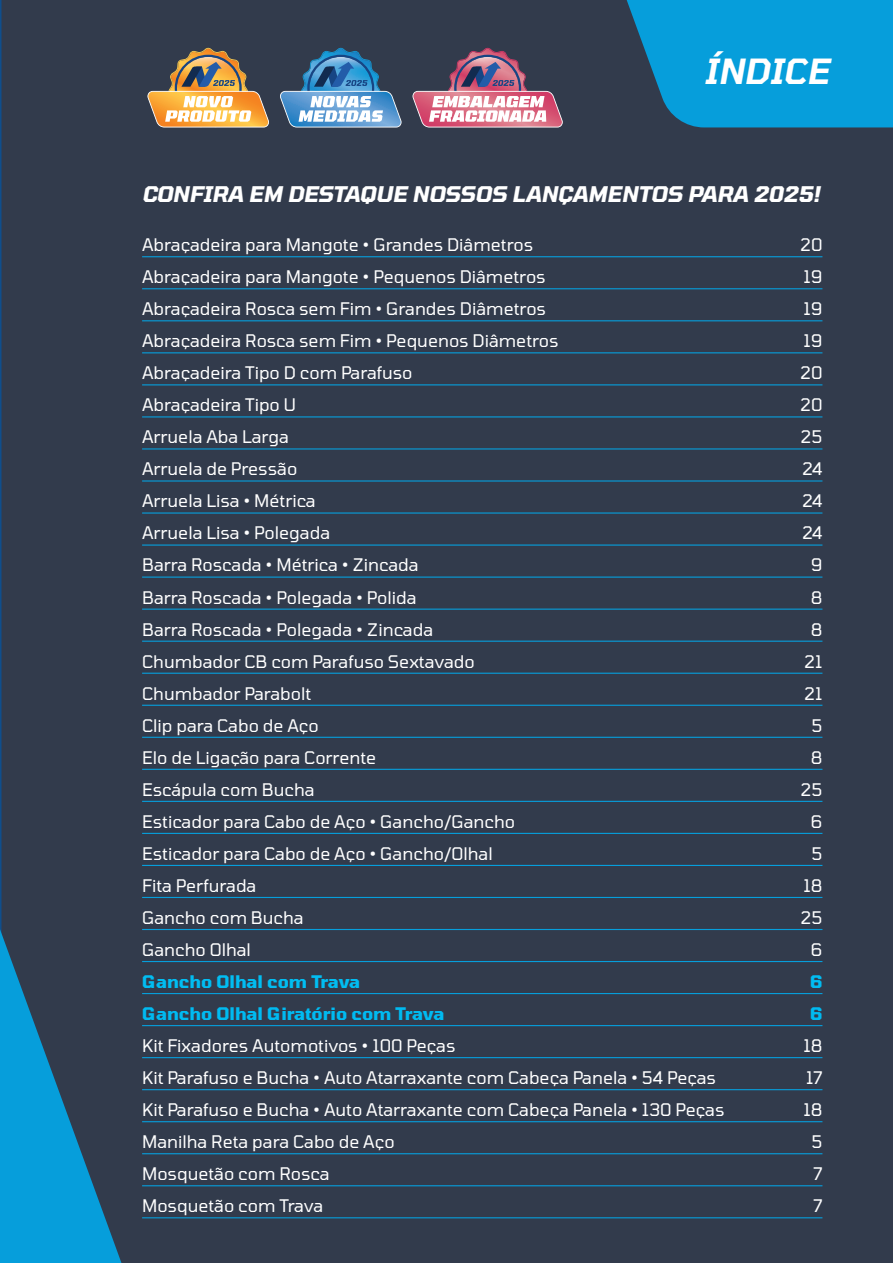
<style>
.page{position:relative;width:893px;height:1263px;background:#323b4c}
.page>*{position:absolute;margin:0;border:0;box-sizing:border-box;transform-origin:0 0}
.t1{font:italic 600 34.5px "Tomorrow";color:#fff}
.t2{font:italic 700 21.45px "Tomorrow";color:#fff}
.t3{font:17.25px "Tomorrow";color:#fff}
.t4{font:700 17.25px "Tomorrow";color:#00baf1}
.t5{font:700 17.25px "Tomorrow";color:#01bdf2}
</style>
<div class="page">
<svg style="left:0;top:843px;width:129px;height:420px;background:#216081"></svg>
<svg style="left:619px;top:0;width:274px;height:127px;background:#0b92c9"></svg>
<hr style="left:142px;top:256px;width:680px;height:1px;background:#069edb">
<hr style="left:142px;top:288px;width:680px;height:1px;background:#069edb">
<hr style="left:142px;top:320px;width:680px;height:1px;background:#069edb">
<hr style="left:142px;top:352px;width:680px;height:1px;background:#069edb">
<hr style="left:142px;top:384px;width:680px;height:1px;background:#069edb">
<hr style="left:142px;top:416px;width:680px;height:1px;background:#069edb">
<hr style="left:142px;top:448px;width:680px;height:1px;background:#069edb">
<hr style="left:142px;top:480px;width:680px;height:2px;background:#069edb">
<hr style="left:142px;top:512px;width:680px;height:2px;background:#069edb">
<hr style="left:142px;top:544px;width:680px;height:2px;background:#069edb">
<hr style="left:142px;top:576px;width:680px;height:2px;background:#069edb">
<hr style="left:142px;top:609px;width:680px;height:1px;background:#069edb">
<hr style="left:142px;top:641px;width:680px;height:1px;background:#069edb">
<hr style="left:142px;top:673px;width:680px;height:1px;background:#069edb">
<hr style="left:142px;top:705px;width:680px;height:1px;background:#069edb">
<hr style="left:142px;top:737px;width:680px;height:1px;background:#069edb">
<hr style="left:142px;top:769px;width:680px;height:1px;background:#069edb">
<hr style="left:142px;top:801px;width:680px;height:1px;background:#069edb">
<hr style="left:142px;top:833px;width:680px;height:1px;background:#069edb">
<hr style="left:142px;top:865px;width:680px;height:1px;background:#069edb">
<hr style="left:142px;top:897px;width:680px;height:1px;background:#069edb">
<hr style="left:142px;top:929px;width:680px;height:1px;background:#069edb">
<hr style="left:142px;top:961px;width:680px;height:1px;background:#069edb">
<hr style="left:142px;top:993px;width:680px;height:1px;background:#069edb">
<hr style="left:142px;top:1025px;width:680px;height:1px;background:#069edb">
<hr style="left:142px;top:1057px;width:680px;height:1px;background:#069edb">
<hr style="left:142px;top:1089px;width:680px;height:1px;background:#069edb">
<hr style="left:142px;top:1121px;width:680px;height:1px;background:#069edb">
<hr style="left:142px;top:1153px;width:680px;height:1px;background:#069edb">
<hr style="left:142px;top:1185px;width:680px;height:1px;background:#069edb">
<hr style="left:142px;top:1217px;width:680px;height:1px;background:#069edb">
<svg style="left:412px;top:48px;width:151px;height:80px;background:#956f83"></svg>
<svg style="left:280px;top:48px;width:122px;height:80px;background:#5a83a7"></svg>
<svg style="left:147px;top:48px;width:122px;height:80px;background:#a78860"></svg>
<h1 class="t1" style="left:704px;top:43px;width:127px">ÍNDICE</h1>
<p class="t2" style="left:142px;top:176px;width:679px">CONFIRA EM DESTAQUE NOSSOS LANÇAMENTOS PARA 2025!</p>
<p class="t3" style="left:142px;top:231px;width:393px">Abraçadeira para Mangote • Grandes Diâmetros</p>
<p class="t3" style="left:800px;top:231px;width:24px">20</p>
<p class="t3" style="left:142px;top:263px;width:405px">Abraçadeira para Mangote • Pequenos Diâmetros</p>
<p class="t3" style="left:804px;top:263px;width:20px">19</p>
<p class="t3" style="left:142px;top:295px;width:405px">Abraçadeira Rosca sem Fim • Grandes Diâmetros</p>
<p class="t3" style="left:804px;top:295px;width:20px">19</p>
<p class="t3" style="left:142px;top:327px;width:418px">Abraçadeira Rosca sem Fim • Pequenos Diâmetros</p>
<p class="t3" style="left:804px;top:327px;width:20px">19</p>
<p class="t3" style="left:142px;top:359px;width:272px">Abraçadeira Tipo D com Parafuso</p>
<p class="t3" style="left:800px;top:359px;width:24px">20</p>
<p class="t3" style="left:142px;top:391px;width:155px">Abraçadeira Tipo U</p>
<p class="t3" style="left:800px;top:391px;width:24px">20</p>
<p class="t3" style="left:142px;top:423px;width:148px">Arruela Aba Larga</p>
<p class="t3" style="left:801px;top:423px;width:23px">25</p>
<p class="t3" style="left:142px;top:455px;width:157px">Arruela de Pressão</p>
<p class="t3" style="left:802px;top:455px;width:22px">24</p>
<p class="t3" style="left:142px;top:487px;width:175px">Arruela Lisa • Métrica</p>
<p class="t3" style="left:802px;top:487px;width:22px">24</p>
<p class="t3" style="left:142px;top:519px;width:190px">Arruela Lisa • Polegada</p>
<p class="t3" style="left:802px;top:519px;width:22px">24</p>
<p class="t3" style="left:142px;top:551px;width:278px">Barra Roscada • Métrica • Zincada</p>
<p class="t3" style="left:811px;top:551px;width:13px">9</p>
<p class="t3" style="left:142px;top:583px;width:276px">Barra Roscada • Polegada • Polida</p>
<p class="t3" style="left:811px;top:583px;width:13px">8</p>
<p class="t3" style="left:142px;top:615px;width:293px">Barra Roscada • Polegada • Zincada</p>
<p class="t3" style="left:811px;top:615px;width:13px">8</p>
<p class="t3" style="left:142px;top:647px;width:334px">Chumbador CB com Parafuso Sextavado</p>
<p class="t3" style="left:804px;top:647px;width:20px">21</p>
<p class="t3" style="left:142px;top:679px;width:171px">Chumbador Parabolt</p>
<p class="t3" style="left:804px;top:679px;width:20px">21</p>
<p class="t3" style="left:142px;top:711px;width:178px">Clip para Cabo de Aço</p>
<p class="t3" style="left:811px;top:711px;width:12px">5</p>
<p class="t3" style="left:142px;top:743px;width:236px">Elo de Ligação para Corrente</p>
<p class="t3" style="left:811px;top:743px;width:13px">8</p>
<p class="t3" style="left:142px;top:776px;width:174px">Escápula com Bucha</p>
<p class="t3" style="left:801px;top:776px;width:23px">25</p>
<p class="t3" style="left:142px;top:808px;width:375px">Esticador para Cabo de Aço • Gancho/Gancho</p>
<p class="t3" style="left:811px;top:808px;width:13px">6</p>
<p class="t3" style="left:142px;top:840px;width:352px">Esticador para Cabo de Aço • Gancho/Olhal</p>
<p class="t3" style="left:811px;top:840px;width:12px">5</p>
<p class="t3" style="left:142px;top:872px;width:116px">Fita Perfurada</p>
<p class="t3" style="left:803px;top:872px;width:20px">18</p>
<p class="t3" style="left:142px;top:904px;width:163px">Gancho com Bucha</p>
<p class="t3" style="left:801px;top:904px;width:23px">25</p>
<p class="t3" style="left:142px;top:936px;width:110px">Gancho Olhal</p>
<p class="t3" style="left:811px;top:936px;width:13px">6</p>
<p class="t5" style="left:142px;top:967px;width:219px">Gancho Olhal com Trava</p>
<p class="t5" style="left:810px;top:967px;width:14px">6</p>
<p class="t4" style="left:142px;top:999px;width:304px">Gancho Olhal Giratório com Trava</p>
<p class="t4" style="left:810px;top:999px;width:14px">6</p>
<p class="t3" style="left:142px;top:1032px;width:315px">Kit Fixadores Automotivos • 100 Peças</p>
<p class="t3" style="left:803px;top:1032px;width:20px">18</p>
<p class="t3" style="left:142px;top:1064px;width:575px">Kit Parafuso e Bucha • Auto Atarraxante com Cabeça Panela • 54 Peças</p>
<p class="t3" style="left:806px;top:1064px;width:18px">17</p>
<p class="t3" style="left:142px;top:1096px;width:584px">Kit Parafuso e Bucha • Auto Atarraxante com Cabeça Panela • 130 Peças</p>
<p class="t3" style="left:803px;top:1096px;width:20px">18</p>
<p class="t3" style="left:142px;top:1128px;width:254px">Manilha Reta para Cabo de Aço</p>
<p class="t3" style="left:811px;top:1128px;width:12px">5</p>
<p class="t3" style="left:142px;top:1160px;width:189px">Mosquetão com Rosca</p>
<p class="t3" style="left:813px;top:1160px;width:10px">7</p>
<p class="t3" style="left:142px;top:1192px;width:183px">Mosquetão com Trava</p>
<p class="t3" style="left:813px;top:1192px;width:10px">7</p>
</div>
